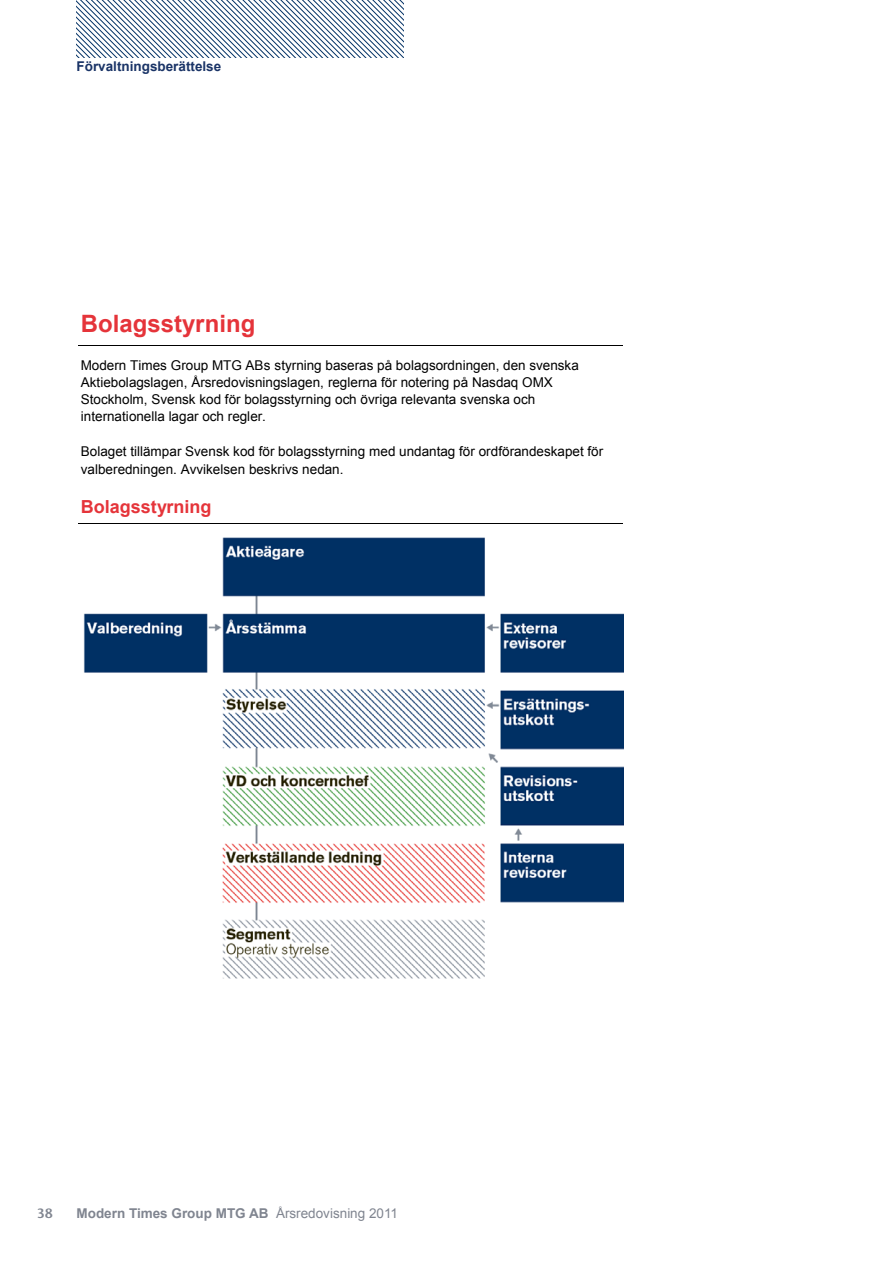
<style>
.page{position:relative;width:893px;height:1263px;background:#fff}
.page>*{position:absolute;margin:0;border:0;box-sizing:border-box;transform-origin:0 0}
.t1{font:700 24px "Arial";color:#e5343a}
.t2{font:700 18px "Arial";color:#e5343a}
.t3{font:13.5px/17.1px "Arial";letter-spacing:.005em;color:#000}
.t4{font:700 13.5px "Arial";color:#808590}
.t5{font:700 13.5px "Arial";color:#1a3467}
.t6{font:italic 700 13.5px "Arial";color:#003064}
.t7{font:600 13.5px "Stone Sans ITC Std";color:#808590}
.s1{font-weight:400}
</style>
<div class="page">
<svg style="left:77px;top:0;width:327px;height:57px"></svg>
<hr style="left:79px;top:345px;width:544px;height:1px;background:#000">
<hr style="left:79px;top:523px;width:544px;height:1px;background:#000">
<img style="left:83px;top:537px;width:540px;height:442px">
<p class="t5" style="left:77px;top:57px;width:146px">Förvaltningsberättelse</p>
<p class="t6" style="left:81px;top:58px;width:146px">Förvaltningsberä telse</p>
<h1 class="t1" style="left:81px;top:308px;width:176px">Bolagsstyrning</h1>
<p class="t3" style="left:81px;top:357px;width:500px">Modern Times Group MTG ABs styrning baseras på bolagsordningen, den svenska Aktiebolagslagen, Årsredovisningslagen, reglerna för notering på Nasdaq OMX Stockholm, Svensk kod för bolagsstyrning och övriga relevanta svenska och internationella lagar och regler.</p>
<p class="t3" style="left:81px;top:443px;width:524px">Bolaget tillämpar Svensk kod för bolagsstyrning med undantag för ordförandeskapet för valberedningen. Avvikelsen beskrivs nedan.</p>
<h2 class="t2" style="left:81px;top:495px;width:132px">Bolagsstyrning</h2>
<p class="t7" style="left:37px;top:1204px;width:18px">38</p>
<p class="t4" style="left:77px;top:1204px;width:323px">Modern Times Group MTG AB <span class="s1">Årsredovisning 2011</span></p>
</div>
